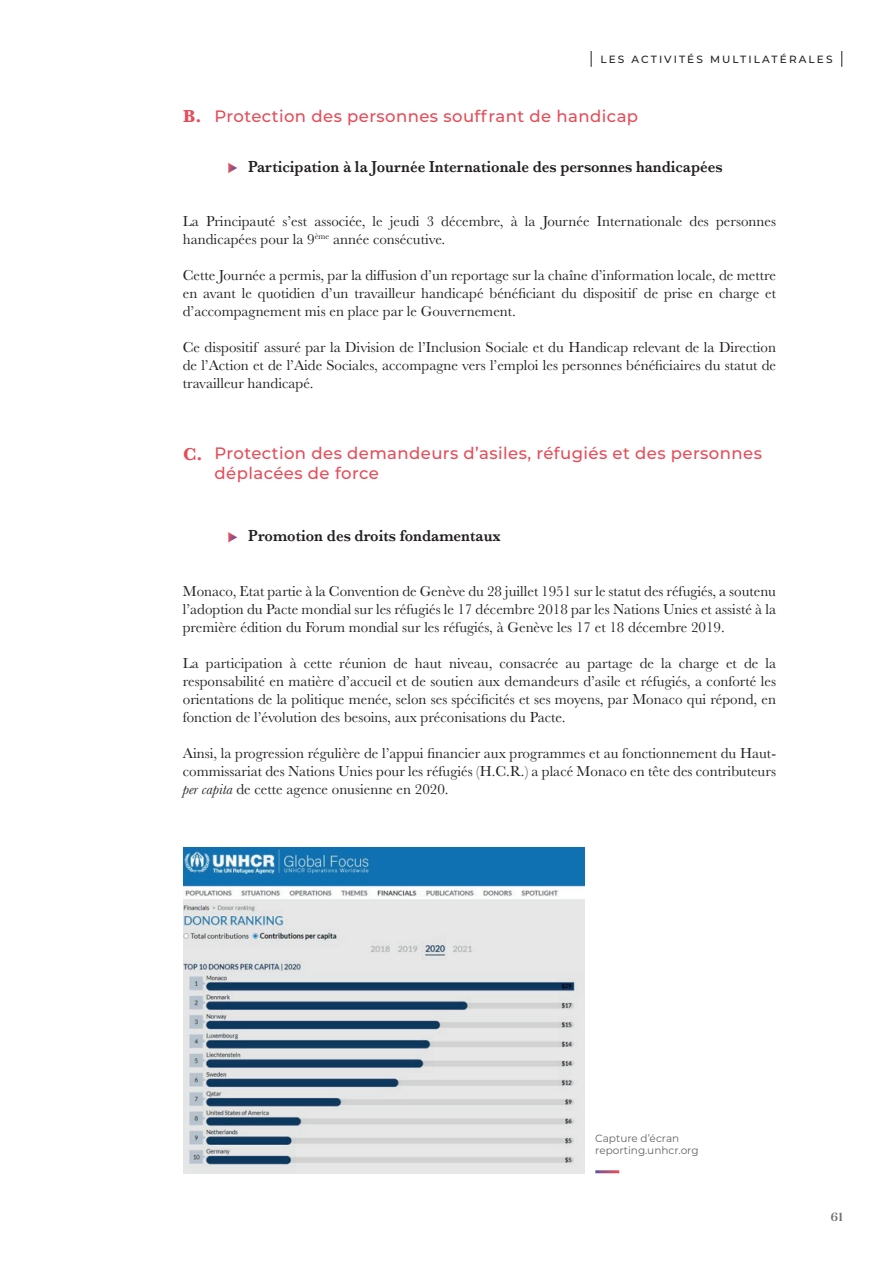
<style>
.page{position:relative;width:893px;height:1263px;background:#fff}
.page>*{position:absolute;margin:0;border:0;box-sizing:border-box;transform-origin:0 0}
.t1{font:700 18px "Baskerville";color:#e64c58}
.t2{font:500 16.5px/19.5px "Montserrat";letter-spacing:.025em;color:#e64c58}
.t3{font:600 16.5px "Baskerville";color:#231f20;scale:.91 1}
.t4{font:15px/18px "Baskerville";color:#231f20;text-align:justify}
.t5{font:700 12px "MADE Mirage";color:#6c6d70}
.t6{font:10.5px/12px "Montserrat";color:#636366}
.t7{font:500 10.5px "Montserrat";letter-spacing:.2em;color:#231f20}
.s1{font-style:italic}
</style>
<div class="page">
<svg style="left:591px;top:51px;width:1px;height:16px"></svg>
<svg style="left:841px;top:51px;width:1px;height:16px"></svg>
<svg style="left:228px;top:163px;width:9px;height:10px"></svg>
<svg style="left:228px;top:532px;width:9px;height:10px"></svg>
<img style="left:183px;top:847px;width:402px;height:326px">
<p class="t7" style="left:600px;top:52px;width:234px">LES ACTIVITÉS MULTILATÉRALES</p>
<p class="t1" style="left:183px;top:104px;width:20px">B.</p>
<p class="t2" style="left:215px;top:106px;width:425px">Protection des personnes souffrant de handicap</p>
<p class="t3" style="left:248px;top:155px;width:523px">Participation à la Journée Internationale des personnes handicapées</p>
<p class="t4" style="left:183px;top:213px;width:595px">La Principauté s’est associée, le jeudi 3 décembre, à la Journée Internationale des personnes handicapées pour la 9<sup>ème</sup> année consécutive.</p>
<p class="t4" style="left:183px;top:267px;width:595px">Cette Journée a permis, par la diffusion d’un reportage sur la chaîne d’information locale, de mettre en avant le quotidien d’un travailleur handicapé bénéficiant du dispositif de prise en charge et d’accompagnement mis en place par le Gouvernement.</p>
<p class="t4" style="left:183px;top:339px;width:595px">Ce dispositif assuré par la Division de l’Inclusion Sociale et du Handicap relevant de la Direction de l’Action et de l’Aide Sociales, accompagne vers l’emploi les personnes bénéficiaires du statut de travailleur handicapé.</p>
<p class="t1" style="left:183px;top:442px;width:21px">C.</p>
<p class="t2" style="left:215px;top:443px;width:549px">Protection des demandeurs d’asiles, réfugiés et des personnes déplacées de force</p>
<p class="t3" style="left:248px;top:524px;width:279px">Promotion des droits fondamentaux</p>
<p class="t4" style="left:183px;top:582px;width:595px">Monaco, Etat partie à la Convention de Genève du 28 juillet 1951 sur le statut des réfugiés, a soutenu l’adoption du Pacte mondial sur les réfugiés le 17 décembre 2018 par les Nations Unies et assisté à la première édition du Forum mondial sur les réfugiés, à Genève les 17 et 18 décembre 2019.</p>
<p class="t4" style="left:183px;top:654px;width:595px">La participation à cette réunion de haut niveau, consacrée au partage de la charge et de la responsabilité en matière d’accueil et de soutien aux demandeurs d’asile et réfugiés, a conforté les orientations de la politique menée, selon ses spécificités et ses moyens, par Monaco qui répond, en fonction de l’évolution des besoins, aux préconisations du Pacte.</p>
<p class="t4" style="left:183px;top:744px;width:595px">Ainsi, la progression régulière de l’appui financier aux programmes et au fonctionnement du Haut&shy;commissariat des Nations Unies pour les réfugiés (H.C.R.) a placé Monaco en tête des contributeurs <span class="s1">per capita</span> de cette agence onusienne en 2020.</p>
<p class="t6" style="left:595px;top:1132px;width:105px">Capture d’écran reporting.unhcr.org</p>
<p class="t5" style="left:831px;top:1209px;width:13px">61</p>
</div>
